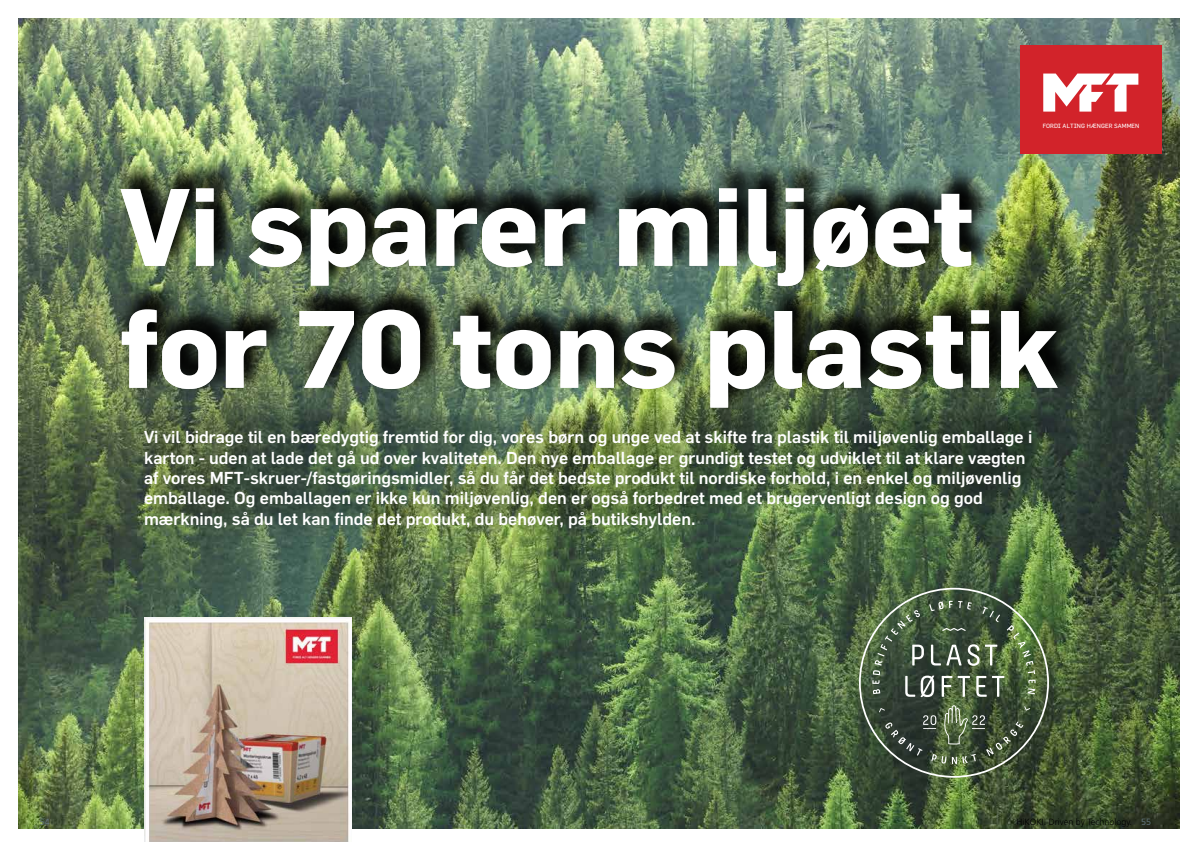
<style>
.page{position:relative;width:1191px;height:842px;background:#fff}
.page>*{position:absolute;margin:0;border:0;box-sizing:border-box;transform-origin:0 0}
.t1{font:700 107.6px/121.9px "Flama";color:#fff}
.t2{font:500 17px/20.4px "Flama";color:#fff}
.t3{font:300 9px "Frutiger";color:#000}
.t4{font:300 9px "Frutiger";color:#6c818d}
.t5{font:6px "Flama Basic";letter-spacing:.01em;color:#fff}
.s1{color:#6c818d}
</style>
<div class="page">
<img style="left:18px;top:18px;width:1161px;height:810px">
<div style="left:115px;top:160px;width:965px;height:252px;background:#000;opacity:.93"></div>
<div style="left:138px;top:403px;width:918px;height:129px;background:#000;opacity:.93"></div>
<svg style="left:859px;top:588px;width:190px;height:190px;background:#4e6046"></svg>
<div style="left:1020px;top:45px;width:141px;height:108px;background:#d2232a"></div>
<svg style="left:1043px;top:74px;width:95px;height:38px"></svg>
<img style="left:144px;top:617px;width:207px;height:225px">
<p class="t5" style="left:1042px;top:122px;width:98px">FORDI ALTING HÆNGER SAMMEN</p>
<h1 class="t1" style="left:120px;top:164px;width:939px">Vi sparer miljøet for 70 tons plastik</h1>
<p class="t2" style="left:144px;top:427px;width:889px">Vi vil bidrage til en bæredygtig fremtid for dig, vores børn og unge ved at skifte fra plastik til miljøvenlig emballage i karton - uden at lade det gå ud over kvaliteten. Den nye emballage er grundigt testet og udviklet til at klare vægten af vores MFT-skruer-/fastgøringsmidler, så du får det bedste produkt til nordiske forhold, i en enkel og miljøvenlig emballage. Og emballagen er ikke kun miljøvenlig, den er også forbedret med et brugervenligt design og god mærkning, så du let kan finde det produkt, du behøver, på butikshylden.</p>
<p class="t4" style="left:40px;top:817px;width:12px">54</p>
<p class="t3" style="left:1016px;top:817px;width:136px">HiKOKI. Driven by Technology. <span class="s1">55</span></p>
</div>
